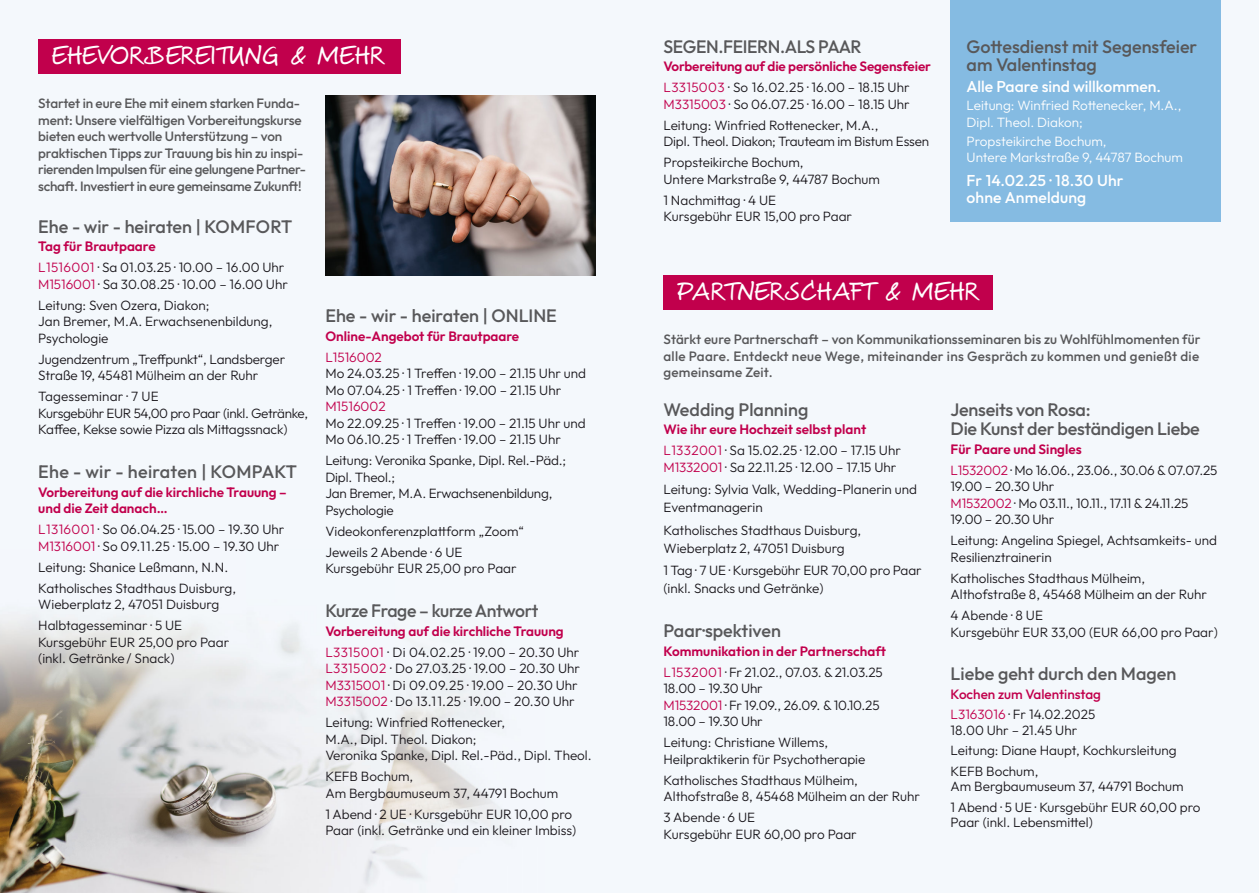
<style>
.page{position:relative;width:1259px;height:893px;background:#f4f8fc}
.page>*{position:absolute;margin:0;border:0;box-sizing:border-box;transform-origin:0 0}
.t1{font:27px "Veneto Handwriting";letter-spacing:.05em;color:#fff}
.t2{font:500 18px/18px "Outfit";color:#58585a}
.t3{font:500 18px "Outfit";letter-spacing:-.025em;color:#58585a}
.t4{font:500 15.75px/16.5px "Outfit";letter-spacing:.005em;color:#fff}
.t5{font:300 13.5px/16.5px "Outfit";color:#1a171c}
.t6{font:500 13.5px/16.5px "Outfit";letter-spacing:-.01em;color:#58585a}
.t7{font:600 13.5px/21px "Outfit";color:#c1004c}
.t8{font:300 13.5px/16.5px "Outfit";color:#fff}
.t9{font:300 13.5px/16.5px "Outfit";letter-spacing:-.02em;color:#1a171c}
.t10{font:500 13.5px/20.2px "Outfit";color:#c1004c}
.t11{font:300 13.5px "Outfit";color:#c1004c}
.s1{font-weight:600;color:#c1004c}
.s2{color:#c1004c}
.s3{font-weight:300}
.s4{font-weight:300;color:#1a171c}
</style>
<div class="page">
<img style="left:0;top:616px;width:495px;height:277px">
<img style="left:325px;top:95px;width:270px;height:180px">
<div style="left:38px;top:40px;width:363px;height:34px;background:#c1004c"></div>
<div style="left:950px;top:0;width:270px;height:221px;background:#85bbe2"></div>
<div style="left:663px;top:275px;width:329px;height:34px;background:#c1004c"></div>
<h1 class="t1" style="left:52px;top:43px;width:333px">EHEVORBEREITUNG &amp; MEHR</h1>
<p class="t6" style="left:38px;top:95px;width:269px">Startet in eure Ehe mit einem starken Funda&shy;ment: Unsere vielfältigen Vorbereitungskurse bieten euch wertvolle Unterstützung – von prak tischen Tipps zur Trauung bis hin zu inspi&shy;rierenden Impulsen für eine gelungene Partner&shy;schaft. Investiert in eure gemeinsame Zukunft!</p>
<h2 class="t2" style="left:38px;top:217px;width:255px">Ehe - wir - heiraten | KOMFORT</h2>
<p class="t5" style="left:38px;top:236px;width:248px;line-height:21px"><span class="s1">Tag für Brautpaare<br></span><span class="s2">L1516001</span> · Sa 01.03.25 · 10.00 – 16.00 Uhr</p>
<p class="t5" style="left:38px;top:273px;width:251px;line-height:21px"><span class="s2">M1516001</span> · Sa 30.08.25 · 10.00 – 16.00 Uhr<br>Leitung: Sven Ozera, Diakon;</p>
<p class="t5" style="left:38px;top:313px;width:236px">Jan Bremer, M.A. Erwachsenenbildung,<br>Psychologie</p>
<p class="t5" style="left:38px;top:351px;width:248px">Jugendzentrum „Treffpunkt“, Landsberger<br>Straße 19, 45481 Mülheim an der Ruhr</p>
<p class="t9" style="left:38px;top:388px;width:271px">Tagesseminar · 7 UE<br>Kursgebühr EUR 54,00 pro Paar (inkl. Getränke,<br>Kaffee, Kekse sowie Pizza als Mittagssnack)</p>
<h2 class="t2" style="left:38px;top:462px;width:260px">Ehe - wir - heiraten | KOMPAKT</h2>
<p class="t7" style="left:38px;top:483px;width:250px;line-height:16.5px">Vorbereitung auf die kirchliche Trauung – und die Zeit danach…</p>
<p class="t5" style="left:38px;top:521px;width:248px"><span class="s2">L1316001</span> · So 06.04.25 · 15.00 – 19.30 Uhr<br><span class="s2">M1316001</span> · So 09.11.25 · 15.00 – 19.30 Uhr</p>
<p class="t5" style="left:38px;top:556px;width:199px;line-height:21px">Leitung: Shanice Leßmann, N.N.<br>Katholisches Stadthaus Duisburg,</p>
<p class="t5" style="left:38px;top:594px;width:183px;line-height:21px">Wieberplatz 2, 47051 Duisburg<br>Halbtagesseminar · 5 UE</p>
<p class="t5" style="left:38px;top:633px;width:192px">Kursgebühr EUR 25,00 pro Paar (inkl. Getränke / Snack)</p>
<h2 class="t2" style="left:325px;top:306px;width:233px">Ehe - wir - heiraten | ONLINE</h2>
<p class="t7" style="left:325px;top:325px;width:195px">Online-Angebot für Brautpaare</p>
<p class="t11" style="left:325px;top:348px;width:58px">L1516002</p>
<p class="t5" style="left:325px;top:365px;width:262px">Mo 24.03.25 · 1 Treffen · 19.00 – 21.15 Uhr und<br>Mo 07.04.25 · 1 Treffen · 19.00 – 21.15 Uhr</p>
<p class="t11" style="left:325px;top:398px;width:62px">M1516002</p>
<p class="t5" style="left:325px;top:415px;width:262px">Mo 22.09.25 · 1 Treffen · 19.00 – 21.15 Uhr und<br>Mo 06.10.25 · 1 Treffen · 19.00 – 21.15 Uhr</p>
<p class="t5" style="left:325px;top:452px;width:242px">Leitung: Veronika Spanke, Dipl. Rel.-Päd.;<br>Dipl. Theol.;<br>Jan Bremer, M.A. Erwachsenenbildung,<br>Psychologie</p>
<p class="t5" style="left:325px;top:520px;width:200px;line-height:21px">Videokonferenzplattform „Zoom“<br>Jeweils 2 Abende · 6 UE</p>
<p class="t5" style="left:325px;top:560px;width:193px">Kursgebühr EUR 25,00 pro Paar</p>
<h2 class="t3" style="left:325px;top:599px;width:214px">Kurze Frage – kurze Antwort</h2>
<p class="t7" style="left:325px;top:620px;width:256px">Vorbereitung auf die kirchliche Trauung<br><span class="s3">L3315001</span> <span class="s4">· Di 04.02.25 · 19.00 – 20.30 Uhr</span></p>
<p class="t5" style="left:325px;top:660px;width:256px"><span class="s2">L3315002</span> · Do 27.03.25 · 19.00 – 20.30 Uhr<br><span class="s2">M3315001</span> · Di 09.09.25 · 19.00 – 20.30 Uhr<br><span class="s2">M3315002</span> · Do 13.11.25 · 19.00 – 20.30 Uhr</p>
<p class="t5" style="left:325px;top:714px;width:268px">Leitung: Winfried Rottenecker,<br>M.A., Dipl. Theol. Diakon;<br>Veronika Spanke, Dipl. Rel.-Päd., Dipl. Theol.</p>
<p class="t5" style="left:325px;top:768px;width:234px">KEFB Bochum,<br>Am Bergbaumuseum 37, 44791 Bochum</p>
<p class="t5" style="left:325px;top:805px;width:252px">1 Abend · 2 UE · Kursgebühr EUR 10,00 pro<br>Paar (inkl. Getränke und ein kleiner Imbiss)</p>
<h2 class="t3" style="left:663px;top:35px;width:200px">SEGEN.FEIERN.ALS PAAR</h2>
<p class="t7" style="left:663px;top:56px;width:269px">Vorbereitung auf die persönliche Segensfeier<br><span class="s3">L3315003</span> <span class="s4">· So 16.02.25 · 16.00 – 18.15 Uhr</span></p>
<p class="t5" style="left:663px;top:93px;width:248px;line-height:21px"><span class="s2">M3315003</span> · So 06.07.25 · 16.00 – 18.15 Uhr<br>Leitung: Winfried Rottenecker, M.A.,</p>
<p class="t5" style="left:663px;top:131px;width:267px;line-height:21px">Dipl. Theol. Diakon; Trauteam im Bistum Essen<br>Propsteikirche Bochum,</p>
<p class="t5" style="left:663px;top:168px;width:218px;line-height:21px">Untere Markstraße 9, 44787 Bochum<br>1 Nachmittag · 4 UE</p>
<p class="t5" style="left:663px;top:208px;width:190px">Kursgebühr EUR 15,00 pro Paar</p>
<h2 class="t2" style="left:966px;top:37px;width:232px">Gottesdienst mit Segensfeier am Valentinstag</h2>
<p class="t4" style="left:966px;top:78px;width:196px">Alle Paare sind willkommen.</p>
<p class="t8" style="left:966px;top:97px;width:216px">Leitung: Winfried Rottenecker, M.A.,<br>Dipl. Theol. Diakon;</p>
<p class="t8" style="left:966px;top:132px;width:218px">Propsteikirche Bochum,<br>Untere Markstraße 9, 44787 Bochum</p>
<p class="t4" style="left:966px;top:172px;width:158px">Fr 14.02.25 · 18.30 Uhr ohne Anmeldung</p>
<h1 class="t1" style="left:677px;top:279px;width:302px">PARTNERSCHAFT &amp; MEHR</h1>
<p class="t6" style="left:663px;top:331px;width:538px;text-align:justify">Stärkt eure Partnerschaft – von Kommunikationsseminaren bis zu Wohlfühlmomenten für alle Paare. Entdeckt neue Wege, miteinander ins Gespräch zu kommen und genießt die gemeinsame Zeit.</p>
<h2 class="t2" style="left:663px;top:400px;width:146px">Wedding Planning</h2>
<p class="t7" style="left:663px;top:419px;width:239px">Wie ihr eure Hochzeit selbst plant<br><span class="s3">L1332001</span> <span class="s4">· Sa 15.02.25 · 12.00 – 17.15 Uhr</span></p>
<p class="t5" style="left:663px;top:456px;width:255px;line-height:22.5px"><span class="s2">M1332001</span> · Sa 22.11.25 · 12.00 – 17.15 Uhr<br>Leitung: Sylvia Valk, Wedding-Planerin und</p>
<p class="t5" style="left:663px;top:496px;width:199px;line-height:22.5px">Event managerin<br>Katholisches Stadthaus Duisburg,</p>
<p class="t5" style="left:663px;top:537px;width:260px;line-height:22.5px">Wieberplatz 2, 47051 Duisburg<br>1 Tag · 7 UE · Kursgebühr EUR 70,00 pro Paar</p>
<p class="t5" style="left:663px;top:580px;width:161px">(inkl. Snacks und Getränke)</p>
<h2 class="t2" style="left:663px;top:621px;width:119px">Paar·spektiven</h2>
<p class="t7" style="left:663px;top:640px;width:224px">Kommunikation in der Partnerschaft<br><span class="s3">L1532001</span> <span class="s4">· Fr 21.02., 07.03. &amp; 21.03.25</span></p>
<p class="t5" style="left:663px;top:680px;width:218px">18.00 – 19.30 Uhr<br><span class="s2">M1532001</span> · Fr 19.09., 26.09. &amp; 10.10.25<br>18.00 – 19.30 Uhr</p>
<p class="t5" style="left:663px;top:734px;width:203px">Leitung: Christiane Willems,<br>Heilpraktikerin für Psychotherapie</p>
<p class="t5" style="left:663px;top:771px;width:258px">Katholisches Stadthaus Mülheim,<br>Althofstraße 8, 45468 Mülheim an der Ruhr</p>
<p class="t5" style="left:663px;top:809px;width:195px">3 Abende · 6 UE<br>Kursgebühr EUR 60,00 pro Paar</p>
<h2 class="t2" style="left:950px;top:399px;width:251px;line-height:19.5px">Jenseits von Rosa:<br>Die Kunst der beständigen Liebe</h2>
<p class="t5" style="left:950px;top:438px;width:268px;line-height:21px"><span class="s1">Für Paare und Singles<br></span><span class="s2">L1532002</span> · Mo 16.06., 23.06., 30.06 &amp; 07.07.25</p>
<p class="t5" style="left:950px;top:478px;width:239px">19.00 – 20.30 Uhr<br><span class="s2">M1532002</span> · Mo 03.11., 10.11., 17.11 &amp; 24.11.25<br>19.00 – 20.30 Uhr</p>
<p class="t5" style="left:950px;top:532px;width:268px">Leitung: Angelina Spiegel, Achtsamkeits- und<br>Resilienztrainerin</p>
<p class="t5" style="left:950px;top:570px;width:258px">Katholisches Stadthaus Mülheim,<br>Althofstraße 8, 45468 Mülheim an der Ruhr</p>
<p class="t5" style="left:950px;top:607px;width:269px">4 Abende · 8 UE<br>Kursgebühr EUR 33,00 (EUR 66,00 pro Paar)</p>
<h2 class="t2" style="left:950px;top:665px;width:227px">Liebe geht durch den Magen</h2>
<p class="t10" style="left:950px;top:684px;width:152px">Kochen zum Valentinstag<br><span class="s3">L3163016</span> <span class="s4">· Fr 14.02.2025</span></p>
<p class="t5" style="left:950px;top:720px;width:227px;line-height:20.2px">18.00 Uhr – 21.45 Uhr<br>Leitung: Diane Haupt, Kochkursleitung<br>KEFB Bochum,</p>
<p class="t5" style="left:950px;top:776px;width:251px;line-height:20.2px">Am Bergbaumuseum 37, 44791 Bochum<br>1 Abend · 5 UE · Kursgebühr EUR 60,00 pro</p>
<p class="t5" style="left:950px;top:814px;width:144px">Paar (inkl. Lebensmittel)</p>
</div>
